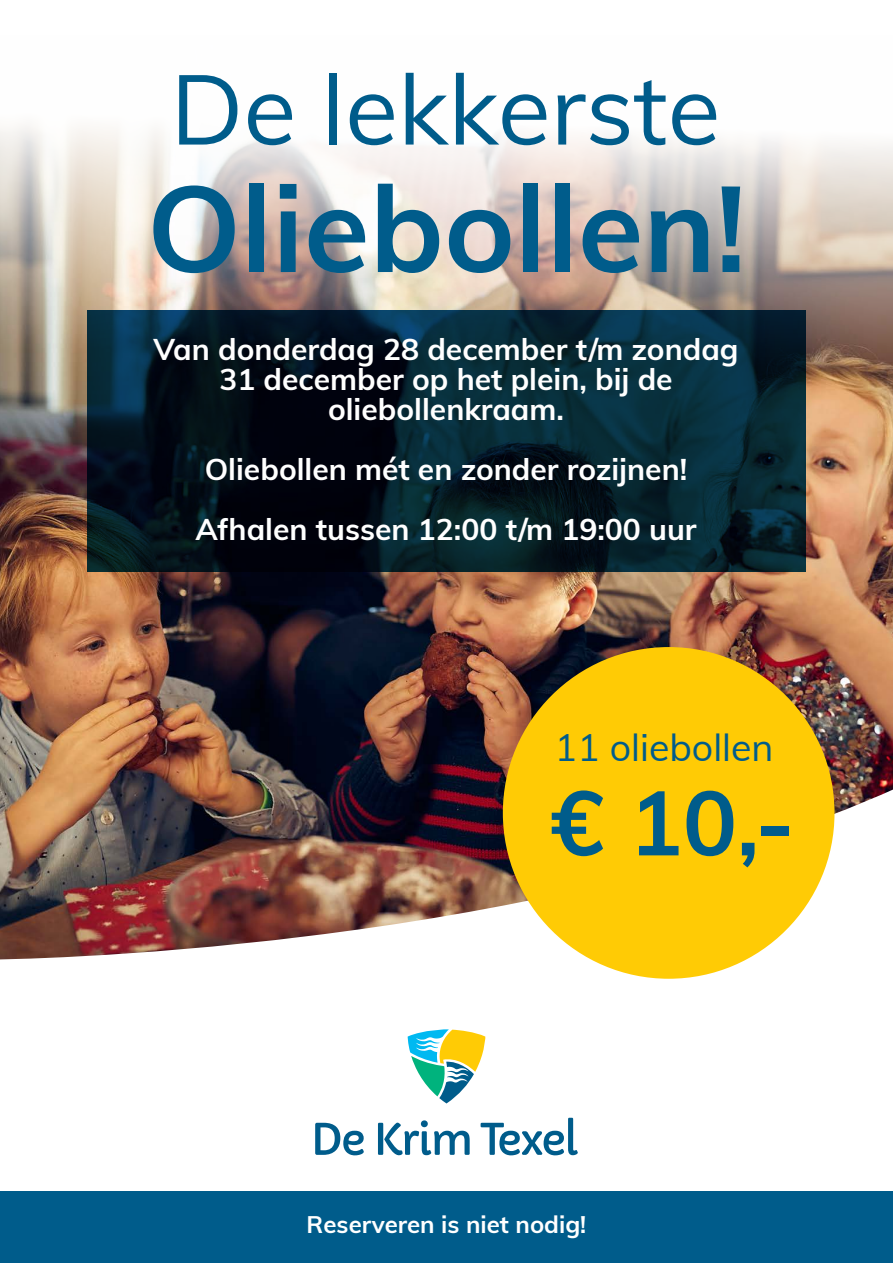
<style>
.page{position:relative;width:893px;height:1263px;background:#fff}
.page>*{position:absolute;margin:0;border:0;box-sizing:border-box;transform-origin:0 0}
.t1{font:700 120px "Muli";color:#005c8b}
.t2{font:97.5px "Muli";color:#005c8b}
.t3{font:700 90px "Muli";color:#005c8b}
.t4{font:37.5px "Muli";color:#005c8b}
.t5{font:700 30px/30px "Muli";color:#fff;text-align:center}
.t6{font:700 24px "Muli";color:#fff}
</style>
<div class="page">
<img style="left:0;top:125px;width:893px;height:662px">
<img style="left:0;top:787px;width:893px;height:369px">
<svg style="left:408px;top:1029px;width:77px;height:74px"></svg>
<svg style="left:315px;top:1123px;width:49px;height:32px"></svg>
<svg style="left:378px;top:1120px;width:92px;height:36px"></svg>
<svg style="left:481px;top:1118px;width:97px;height:37px"></svg>
<div style="left:0;top:1191px;width:893px;height:72px;background:#005c8b"></div>
<div style="left:503px;top:647px;width:331px;height:332px;background:#ffcb05;border-radius:50%"></div>
<svg style="left:87px;top:310px;width:719px;height:262px;background:#051d29"></svg>
<h2 class="t2" style="left:171px;top:38px;width:551px">De lekkerste</h2>
<h1 class="t1" style="left:147px;top:141px;width:601px">Oliebollen!</h1>
<p class="t5" style="left:153px;top:332px;width:587px">Van donderdag 28 december t/m zondag<br>31 december op het plein, bij de oliebollenkraam.</p>
<p class="t5" style="left:195px;top:437px;width:503px;line-height:60px">Oliebollen mét en zonder rozijnen!<br>Afhalen tussen 12:00 t/m 19:00 uur</p>
<p class="t4" style="left:555px;top:720px;width:220px">11 oliebollen</p>
<h3 class="t3" style="left:550px;top:757px;width:246px">€ 10,-</h3>
<p class="t6" style="left:307px;top:1207px;width:281px">Reserveren is niet nodig!</p>
</div>
